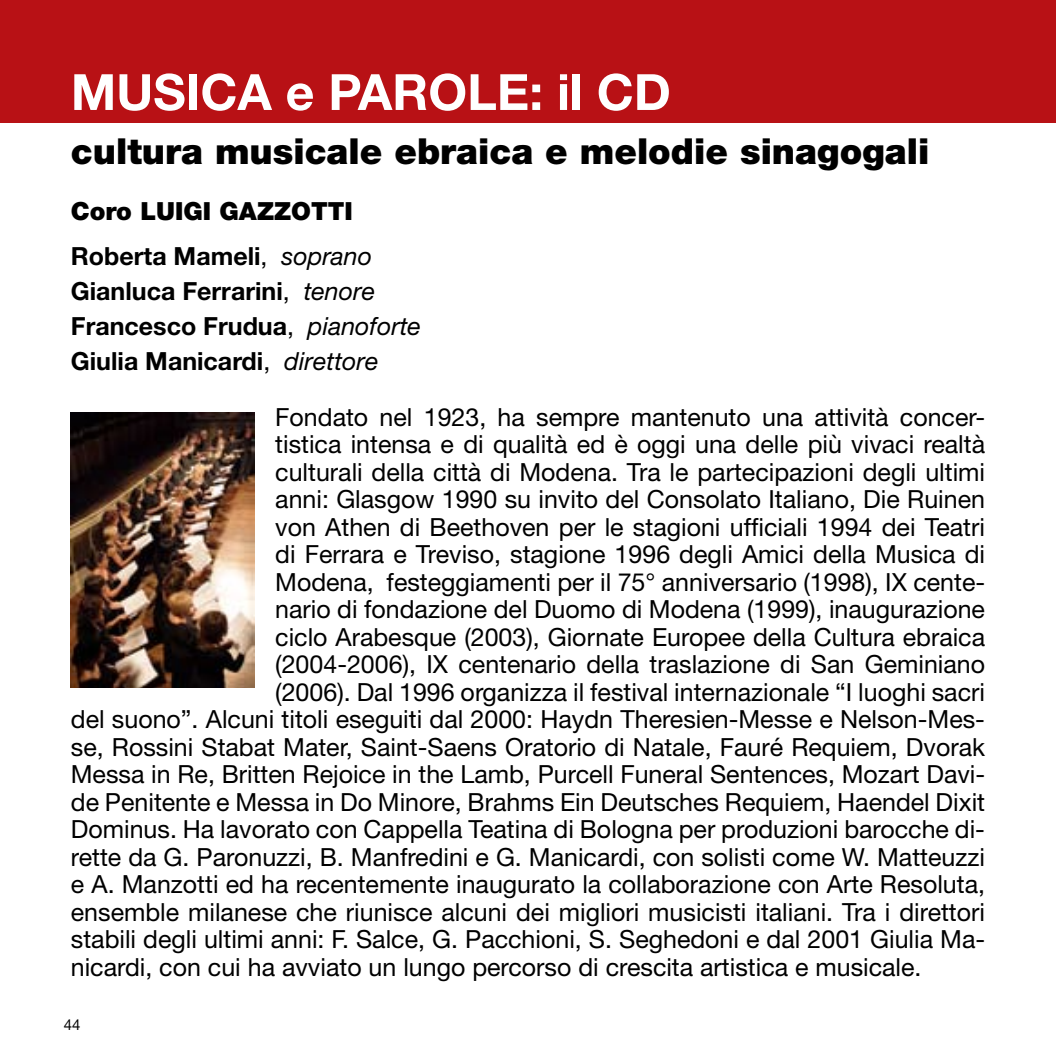
<style>
.page{position:relative;width:1056px;height:1056px;background:#fff}
.page>*{position:absolute;margin:0;border:0;box-sizing:border-box;transform-origin:0 0}
.t1{font:700 50px "Helvetica Neue";color:#fff}
.t2{font:900 36px "Helvetica Neue";color:#000}
.t3{font:25px "Helvetica Neue";color:#000}
.t4{font:700 25px/35px "Helvetica Neue";color:#000}
.t5{font:900 25px/45px "Helvetica Neue";color:#000}
.t6{font:15px "Helvetica Neue";color:#000}
.s1{font-weight:700}
.s2{font-weight:400}
.s3{font-weight:400;font-style:italic}
</style>
<div class="page">
<img style="left:71px;top:413px;width:183px;height:275px">
<div style="left:0;top:0;width:1056px;height:122px;background:#b81115"></div>
<h1 class="t1" style="left:71px;top:61px;width:601px">MUSICA e PAROLE: il CD</h1>
<h2 class="t2" style="left:71px;top:130px;width:860px">cultura musicale ebraica e melodie sinagogali</h2>
<p class="t5" style="left:71px;top:189px;width:303px">Coro LUIGI GAZZOTTI<br><span class="s1">Roberta Mameli</span><span class="s2">,</span> <span class="s3">soprano</span></p>
<p class="t4" style="left:71px;top:273px;width:352px">Gianluca Ferrarini<span class="s2">,</span> <span class="s3">tenore<br></span>Francesco Frudua<span class="s2">,</span> <span class="s3">pianoforte<br></span>Giulia Manicardi<span class="s2">,</span> <span class="s3">direttore</span></p>
<p class="t3" style="left:275px;top:402px;width:711px">Fondato nel 1923, ha sempre mantenuto una attività concer-</p>
<p class="t3" style="left:275px;top:429px;width:711px">tistica intensa e di qualità ed è oggi una delle più vivaci realtà</p>
<p class="t3" style="left:275px;top:457px;width:711px">culturali della città di Modena. Tra le partecipazioni degli ultimi</p>
<p class="t3" style="left:275px;top:484px;width:711px">anni: Glasgow 1990 su invito del Consolato Italiano, Die Ruinen</p>
<p class="t3" style="left:275px;top:512px;width:711px">von Athen di Beethoven per le stagioni ufficiali 1994 dei Teatri</p>
<p class="t3" style="left:275px;top:539px;width:711px">di Ferrara e Treviso, stagione 1996 degli Amici della Musica di</p>
<p class="t3" style="left:275px;top:567px;width:711px">Modena, festeggiamenti per il 75° anniversario (1998), IX cente-</p>
<p class="t3" style="left:275px;top:594px;width:711px">nario di fondazione del Duomo di Modena (1999), inaugurazione</p>
<p class="t3" style="left:275px;top:622px;width:711px">ciclo Arabesque (2003), Giornate Europee della Cultura ebraica</p>
<p class="t3" style="left:275px;top:649px;width:711px">(2004-2006), IX centenario della traslazione di San Geminiano</p>
<p class="t3" style="left:275px;top:677px;width:711px">(2006). Dal 1996 organizza il festival internazionale “I luoghi sacri</p>
<p class="t3" style="left:71px;top:704px;width:916px">del suono”. Alcuni titoli eseguiti dal 2000: Haydn Theresien-Messe e Nelson-Mes-</p>
<p class="t3" style="left:71px;top:732px;width:916px">se, Rossini Stabat Mater, Saint-Saens Oratorio di Natale, Fauré Requiem, Dvorak</p>
<p class="t3" style="left:71px;top:759px;width:916px">Messa in Re, Britten Rejoice in the Lamb, Purcell Funeral Sentences, Mozart Davi-</p>
<p class="t3" style="left:71px;top:787px;width:916px">de Penitente e Messa in Do Minore, Brahms Ein Deutsches Requiem, Haendel Dixit</p>
<p class="t3" style="left:71px;top:814px;width:916px">Dominus. Ha lavorato con Cappella Teatina di Bologna per produzioni barocche di-</p>
<p class="t3" style="left:71px;top:842px;width:916px">rette da G. Paronuzzi, B. Manfredini e G. Manicardi, con solisti come W. Matteuzzi</p>
<p class="t3" style="left:71px;top:869px;width:916px">e A. Manzotti ed ha recentemente inaugurato la collaborazione con Arte Resoluta,</p>
<p class="t3" style="left:71px;top:897px;width:916px">ensemble milanese che riunisce alcuni dei migliori musicisti italiani. Tra i direttori</p>
<p class="t3" style="left:71px;top:924px;width:916px">stabili degli ultimi anni: F. Salce, G. Pacchioni, S. Seghedoni e dal 2001 Giulia Ma-</p>
<p class="t3" style="left:71px;top:952px;width:852px">nicardi, con cui ha avviato un lungo percorso di crescita artistica e musicale.</p>
<p class="t6" style="left:64px;top:1016px;width:18px">44</p>
</div>
